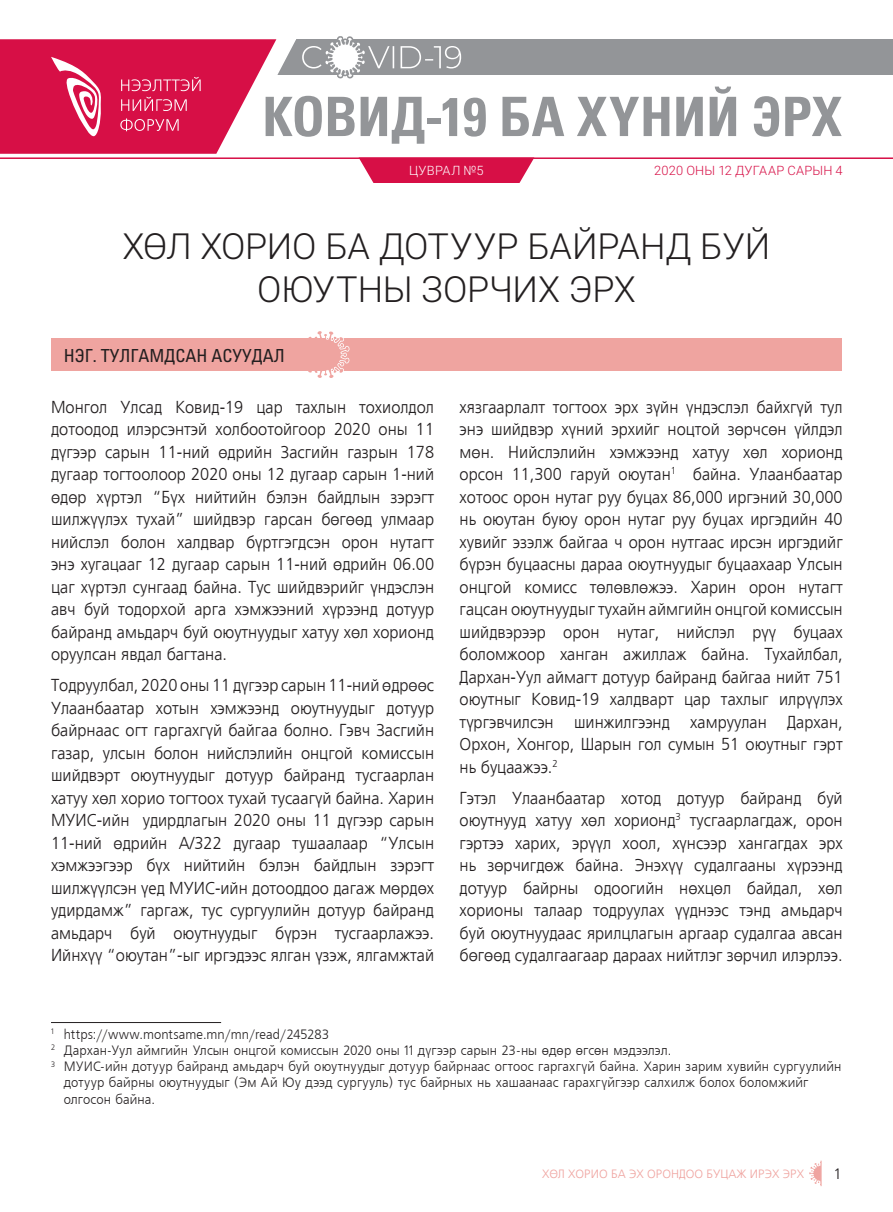
<style>
.page{position:relative;width:893px;height:1212px;background:#fff}
.page>*{position:absolute;margin:0;border:0;box-sizing:border-box;transform-origin:0 0}
.t1{font:700 condensed 54.3px "Univers LTCYR";letter-spacing:-.01em;color:#939598}
.t2{font:300 36px/43.2px "Roboto";letter-spacing:-.01em;color:#231f20;text-align:center}
.t3{font:condensed 18px "Univers LTCYR 57";color:#231f20}
.t4{font:300 17.25px/22.5px "MAK Foreigner";color:#231f20;text-align:justify;scale:.95 1}
.t5{font:300 15px "MAK Foreigner";color:#231f20}
.t6{font:13.5px "MAK Freeset";letter-spacing:.005em;color:#231f20;scale:.95 1}
.t7{font:300 12.9px "Roboto";letter-spacing:.01em;color:#d70f46}
.t8{font:300 12.9px "Roboto";letter-spacing:.015em;color:#fff}
.t9{font:300 12px "MAK Foreigner";color:#efa4a0}
</style>
<div class="page">
<svg style="left:809px;top:1160px;width:13px;height:26px"></svg>
<hr style="left:51px;top:1022px;width:170px;height:1px;background:#231f20">
<div style="left:231px;top:338px;width:611px;height:33px;background:#efa4a0"></div>
<svg style="left:308px;top:331px;width:42px;height:47px"></svg>
<div style="left:51px;top:338px;width:274px;height:33px;background:#efa4a0"></div>
<div style="left:243px;top:39px;width:650px;height:36px;background:#939598"></div>
<hr style="left:0;top:157px;width:893px;height:2px;background:#d70f46">
<svg style="left:0;top:36px;width:534px;height:147px"></svg>
<h1 class="t1" style="left:263px;top:83px;width:581px">КОВИД-19 БА ХҮНИЙ ЭРХ</h1>
<p class="t8" style="left:409px;top:161px;width:76px">ЦУВРАЛ №5</p>
<p class="t7" style="left:654px;top:161px;width:190px">2020 ОНЫ 12 ДУГААР САРЫН 4</p>
<h2 class="t2" style="left:122px;top:223px;width:649px">ХӨЛ ХОРИО БА ДОТУУР БАЙРАНД БУЙ<br>ОЮУТНЫ ЗОРЧИХ ЭРХ</h2>
<p class="t3" style="left:64px;top:344px;width:222px">НЭГ. ТУЛГАМДСАН АСУУДАЛ</p>
<p class="t4" style="left:51px;top:396px;width:405px">Монгол Улсад Ковид-19 цар тахлын тохиолдол дотоодод илэрсэнтэй холбоотойгоор 2020 оны 11 дүгээр сарын 11-ний өдрийн Засгийн газрын 178 дугаар тогтоолоор 2020 оны 12 дугаар сарын 1-ний өдөр хүртэл “Бүх нийтийн бэлэн байдлын зэрэгт шилжүүлэх тухай” шийдвэр гарсан бөгөөд улмаар нийслэл болон халдвар бүртгэгдсэн орон нутагт энэ хугацааг 12 дугаар сарын 11-ний өдрийн 06.00 цаг хүртэл сунгаад байна. Тус шийдвэрийг үндэслэн авч буй тодорхой арга хэмжээний хүрээнд дотуур байранд амьдарч буй оюутнуудыг хатуу хөл хорионд оруулсан явдал багтана.</p>
<p class="t4" style="left:51px;top:674px;width:405px">Тодруулбал, 2020 оны 11 дүгээр сарын 11-ний өдрөөс Улаанбаатар хотын хэмжээнд оюутнуудыг дотуур байрнаас огт гаргахгүй байгаа болно. Гэвч Засгийн газар, улсын болон нийслэлийн онцгой комиссын шийдвэрт оюутнуудыг дотуур байранд тусгаарлан хатуу хөл хорио тогтоох тухай тусаагүй байна. Харин МУИС-ийн удирдлагын 2020 оны 11 дүгээр сарын 11-ний өдрийн А/322 дугаар тушаалаар “Улсын хэмжээгээр бүх нийтийн бэлэн байдлын зэрэгт шилжүүлсэн үед МУИС-ийн дотооддоо дагаж мөрдөх удирдамж” гаргаж, тус сургуулийн дотуур байранд амьдарч буй оюутнуудыг бүрэн тусгаарлажээ.<br>Ийнхүү “оюутан”-ыг иргэдээс ялган үзэж, ялгамжтай</p>
<p class="t4" style="left:460px;top:396px;width:405px">хязгаарлалт тогтоох эрх зүйн үндэслэл байхгүй тул энэ шийдвэр хүний эрхийг ноцтой зөрчсөн үйлдэл мөн. Нийслэлийн хэмжээнд хатуу хөл хорионд орсон 11,300 гаруй оюутан<sup>1</sup> байна. Улаанбаатар хотоос орон нутаг руу буцах 86,000 иргэний 30,000 нь оюутан буюу орон нутаг руу буцах иргэдийн 40 хувийг эзэлж байгаа ч орон нутгаас ирсэн иргэдийг бүрэн буцаасны дараа оюутнуудыг буцаахаар Улсын онцгой комисс төлөвлөжээ. Харин орон нутагт гацсан оюутнуудыг тухайн аймгийн онцгой комиссын шийдвэрээр орон нутаг, нийслэл рүү буцаах боломжоор ханган ажиллаж байна. Тухайлбал, Дархан-Уул аймагт дотуур байранд байгаа нийт 751 оюутныг Ковид-19 халдварт цар тахлыг илрүүлэх түргэвчилсэн шинжилгээнд хамруулан Дархан, Орхон, Хонгор, Шарын гол сумын 51 оюутныг гэрт нь буцаажээ.<sup>2</sup></p>
<p class="t4" style="left:460px;top:787px;width:405px">Гэтэл Улаанбаатар хотод дотуур байранд буй оюутнууд хатуу хөл хорионд<sup>3</sup> тусгаарлагдаж, орон гэртээ харих, эрүүл хоол, хүнсээр хангагдах эрх нь зөрчигдөж байна. Энэхүү судалгааны хүрээнд дотуур байрны одоогийн нөхцөл байдал, хөл хорионы талаар тодруулах үүднээс тэнд амьдарч буй оюутнуудаас ярилцлагын аргаар судалгаа авсан бөгөөд судалгаагаар дараах нийтлэг зөрчил илэрлээ.</p>
<p class="t6" style="left:51px;top:1027px;width:294px"><sup>1</sup> https://www.montsame.mn/mn/read/245283</p>
<p class="t6" style="left:51px;top:1043px;width:654px"><sup>2</sup> Дархан-Уул аймгийн Улсын онцгой комиссын 2020 оны 11 дүгээр сарын 23-ны өдөр өгсөн мэдээлэл.</p>
<p class="t6" style="left:51px;top:1059px;width:833px"><sup>3</sup> МУИС-ийн дотуур байранд амьдарч буй оюутнуудыг дотуур байрнаас огтоос гаргахгүй байна. Харин зарим хувийн сургуулийн</p>
<p class="t6" style="left:64px;top:1075px;width:785px">дотуур байрны оюутнуудыг (Эм Ай Юу дээд сургууль) тус байрных нь хашаанаас гарахгүйгээр салхилж болох боломжийг</p>
<p class="t6" style="left:64px;top:1092px;width:97px">олгосон байна.</p>
<p class="t9" style="left:542px;top:1168px;width:263px">ХӨЛ ХОРИО БА ЭХ ОРОНДОО БУЦАЖ ИРЭХ ЭРХ</p>
<p class="t5" style="left:834px;top:1166px;width:10px">1</p>
</div>
